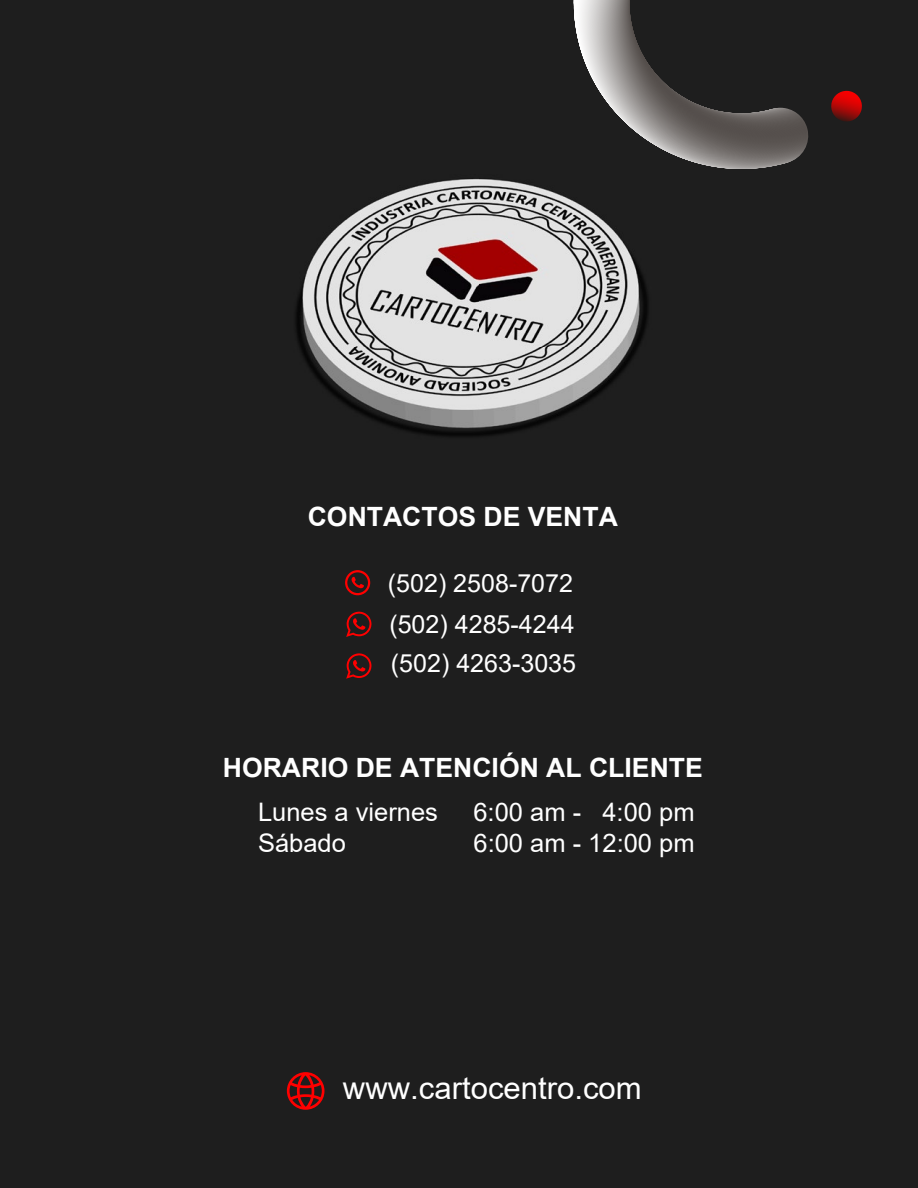
<style>
.page{position:relative;width:918px;height:1188px;background:#1e1e1e}
.page>*{position:absolute;margin:0;border:0;box-sizing:border-box;transform-origin:0 0}
.t1{font:31.05px "Arial";color:#fff}
.t2{font:700 26.55px "Arial";color:#fff}
.t3{font:25.5px "Arial";color:#fff}
.t4{font:25.05px "Arial";color:#fff}
</style>
<div class="page">
<img style="left:296px;top:179px;width:352px;height:258px">
<svg style="left:287px;top:1072px;width:37px;height:38px"></svg>
<svg style="left:346px;top:612px;width:25px;height:25px"></svg>
<svg style="left:346px;top:653px;width:25px;height:26px"></svg>
<svg style="left:345px;top:570px;width:25px;height:25px"></svg>
<svg style="left:573px;top:0;width:236px;height:169px"></svg>
<svg style="left:831px;top:91px;width:31px;height:31px"></svg>
<p class="t2" style="left:308px;top:498px;width:312px">CONTACTOS DE VENTA</p>
<p class="t4" style="left:388px;top:566px;width:187px">(502) 2508-7072</p>
<p class="t4" style="left:389px;top:607px;width:187px">(502) 4285-4244</p>
<p class="t4" style="left:391px;top:646px;width:187px">(502) 4263-3035</p>
<p class="t2" style="left:223px;top:749px;width:481px">HORARIO DE ATENCIÓN AL CLIENTE</p>
<p class="t3" style="left:258px;top:794px;width:182px">Lunes a viernes</p>
<p class="t3" style="left:473px;top:794px;width:223px">6:00 am - 4:00 pm</p>
<p class="t3" style="left:258px;top:825px;width:89px">Sábado</p>
<p class="t3" style="left:474px;top:825px;width:223px">6:00 am - 12:00 pm</p>
<p class="t1" style="left:343px;top:1066px;width:300px">www.cartocentro.com</p>
</div>
